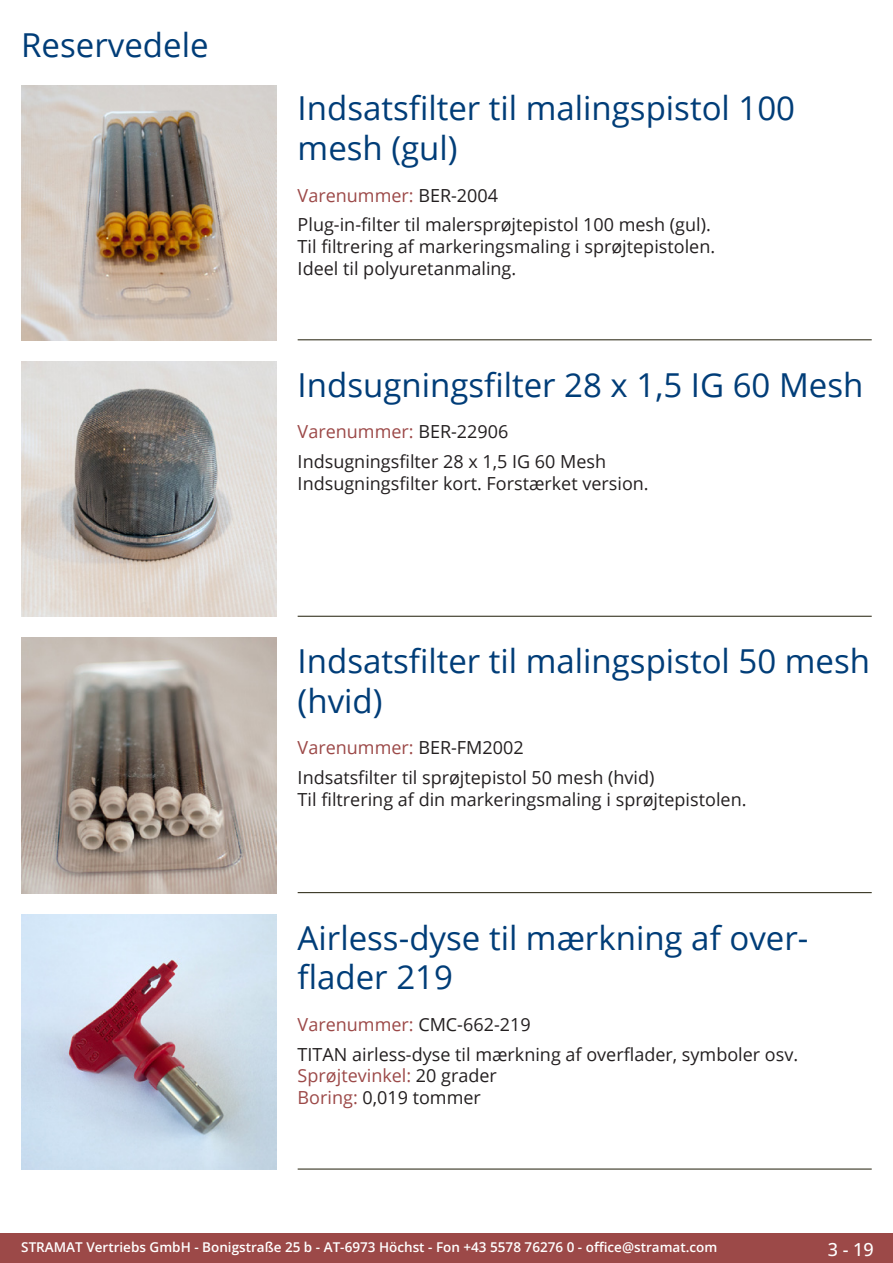
<style>
.page{position:relative;width:893px;height:1263px;background:#fff}
.page>*{position:absolute;margin:0;border:0;box-sizing:border-box;transform-origin:0 0}
.Produkttitel{font:33px/39.6px "Open Sans";color:#003d78}
.RastTitel{font:33px "Open Sans";color:#003d78}
.Beschreibung_Text{font:18px/21.6px "Open Sans";color:#231f20}
.TechDaten_Überschrif{font:18px "Open Sans";color:#9c4948}
.t1{font:500 18px "Open Sans";color:#fff}
.t2{font:600 13.5px "Open Sans";color:#fff}
.s1{color:#231f20}
.s2{color:#9c4948}
</style>
<div class="page">
<div style="left:0;top:1233px;width:893px;height:30px;background:#9c4948"></div>
<hr style="left:298px;top:340px;width:574px;height:1px;background:#201d08">
<hr style="left:298px;top:616px;width:574px;height:1px;background:#201d08">
<hr style="left:298px;top:892px;width:574px;height:1px;background:#201d08">
<hr style="left:298px;top:1169px;width:574px;height:1px;background:#201d08">
<img style="left:21px;top:85px;width:255px;height:255px">
<img style="left:21px;top:361px;width:255px;height:256px">
<img style="left:21px;top:638px;width:255px;height:255px">
<img style="left:21px;top:914px;width:255px;height:255px">
<p class="RastTitel" style="left:21px;top:22px;width:189px">Reservedele</p>
<p class="Produkttitel" style="left:298px;top:88px;width:499px">Indsatsfilter til malingspistol 100 mesh (gul)</p>
<p class="TechDaten_Überschrif" style="left:298px;top:183px;width:202px">Varenummer: <span class="s1">BER-2004</span></p>
<p class="Beschreibung_Text" style="left:298px;top:214px;width:419px">Plug-in-filter til malersprøjtepistol 100 mesh (gul).<br>Til filtrering af markeringsmaling i sprøjtepistolen.<br>Ideel til polyuretanmaling.</p>
<p class="Produkttitel" style="left:298px;top:364px;width:567px">Indsugningsfilter 28 x 1,5 IG 60 Mesh</p>
<p class="TechDaten_Überschrif" style="left:298px;top:420px;width:212px">Varenummer: <span class="s1">BER-22906</span></p>
<p class="Beschreibung_Text" style="left:298px;top:450px;width:353px">Indsugningsfilter 28 x 1,5 IG 60 Mesh<br>Indsugningsfilter kort. Forstærket version.</p>
<p class="Produkttitel" style="left:298px;top:640px;width:574px">Indsatsfilter til malingspistol 50 mesh (hvid)</p>
<p class="TechDaten_Überschrif" style="left:298px;top:735px;width:227px">Varenummer: <span class="s1">BER-FM2002</span></p>
<p class="Beschreibung_Text" style="left:298px;top:766px;width:450px">Indsatsfilter til sprøjtepistol 50 mesh (hvid)<br>Til filtrering af din markeringsmaling i sprøjtepistolen.</p>
<p class="Produkttitel" style="left:298px;top:917px;width:510px">Airless-dyse til mærkning af over&shy;flader 219</p>
<p class="TechDaten_Überschrif" style="left:298px;top:1012px;width:235px">Varenummer: <span class="s1">CMC-662-219</span></p>
<p class="Beschreibung_Text" style="left:298px;top:1043px;width:502px">TITAN airless-dyse til mærkning af overflader, symboler osv.<br><span class="s2">Sprøjtevinkel:</span> 20 grader<br><span class="s2">Boring:</span> 0,019 tommer</p>
<p class="t2" style="left:21px;top:1238px;width:698px">STRAMAT Vertriebs GmbH - Bonigstraße 25 b - AT-6973 Höchst - Fon +43 5578 76276 0 - office@stramat.com</p>
<p class="t1" style="left:828px;top:1237px;width:48px">3 - 19</p>
</div>
